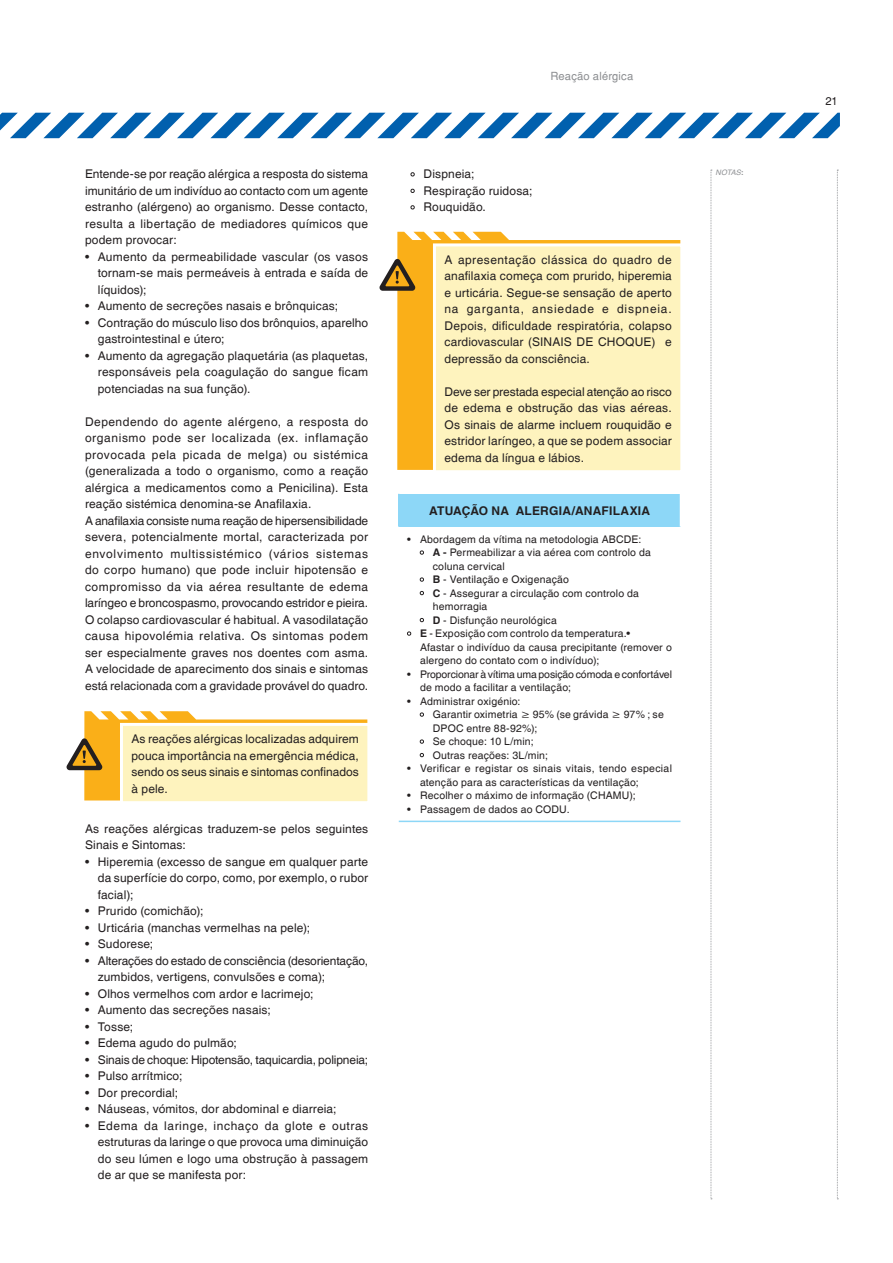
<style>
.page{position:relative;width:893px;height:1263px;background:#fff}
.page>*{position:absolute;margin:0;border:0;box-sizing:border-box;transform-origin:0 0}
.t1{font:12px/16.5px "Helvetica";letter-spacing:.015em;color:#231f20;text-align:justify}
.t2{font:12px/16.5px "Helvetica";letter-spacing:-.005em;color:#231f20}
.t3{font:12px "Helvetica";letter-spacing:-.01em;color:#231f20}
.t4{font:700 12px "Helvetica";letter-spacing:.015em;color:#231f20}
.t5{font:11.1px "Helvetica";letter-spacing:.015em;color:#8d8f92}
.t6{font:11.1px "Helvetica";color:#231f20}
.t7{font:10.5px/13.5px "Helvetica";letter-spacing:.015em;color:#231f20}
.t8{font:10.5px/13.5px "Helvetica";letter-spacing:-.01em;color:#231f20}
.t9{font:italic 7.5px "Helvetica";letter-spacing:-.01em;color:#8d8f92}
.s1{font-weight:700}
.s2{font-weight:700;font-style:normal}
</style>
<div class="page">
<svg style="left:711px;top:170px;width:1px;height:1029px"></svg>
<svg style="left:837px;top:170px;width:1px;height:1029px"></svg>
<svg style="left:0;top:113px;width:840px;height:25px"></svg>
<svg style="left:410px;top:172px;width:5px;height:5px"></svg>
<svg style="left:410px;top:188px;width:5px;height:5px"></svg>
<svg style="left:410px;top:205px;width:5px;height:5px"></svg>
<div style="left:399px;top:494px;width:281px;height:33px;background:#8dd7f7"></div>
<hr style="left:399px;top:821px;width:281px;height:1px;background:#8dd7f7">
<hr style="left:398px;top:494px;width:1px;height:33px;background:#8dd7f7">
<svg style="left:419px;top:550px;width:5px;height:5px"></svg>
<svg style="left:419px;top:577px;width:5px;height:5px"></svg>
<svg style="left:419px;top:591px;width:5px;height:5px"></svg>
<svg style="left:419px;top:618px;width:5px;height:5px"></svg>
<svg style="left:407px;top:631px;width:5px;height:5px"></svg>
<svg style="left:419px;top:712px;width:5px;height:5px"></svg>
<svg style="left:419px;top:739px;width:5px;height:5px"></svg>
<svg style="left:419px;top:753px;width:5px;height:5px"></svg>
<svg style="left:67px;top:711px;width:301px;height:91px"></svg>
<svg style="left:397px;top:232px;width:283px;height:238px;fill:#faaf18"></svg>
<div style="left:431px;top:242px;width:250px;height:229px;background:#fef3be"></div>
<svg style="left:379px;top:259px;width:36px;height:32px"></svg>
<p class="t1" style="left:85px;top:166px;width:285px">Entende-se por reação alérgica a resposta do sistema imunitário de um indivíduo ao contacto com um agente estranho (alérgeno) ao organismo. Desse contacto, resulta a libertação de mediadores químicos que podem provocar:</p>
<p class="t1" style="left:98px;top:249px;width:272px;text-indent:-13px">• Aumento da permeabilidade vascular (os vasos tornam-se mais permeáveis à entrada e saída de líquidos);</p>
<p class="t1" style="left:85px;top:298px;width:255px">• Aumento de secreções nasais e brônquicas;</p>
<p class="t1" style="left:98px;top:315px;width:272px;text-indent:-13px">• Contração do músculo liso dos brônquios, aparelho gastrointestinal e útero;</p>
<p class="t1" style="left:98px;top:348px;width:272px;text-indent:-13px">• Aumento da agregação plaquetária (as plaquetas, responsáveis pela coagulação do sangue ficam potenciadas na sua função).</p>
<p class="t1" style="left:85px;top:414px;width:285px;text-align:left">Dependendo do agente alérgeno, a resposta do organismo pode ser localizada (ex. inflamação provocada pela picada de melga) ou sistémica (generalizada a todo o organismo, como a reação alérgica a medicamentos como a Penicilina). Esta reação sistémica denomina-se Anafilaxia.<br>A anafilaxia consiste numa reação de hipersensibilidade severa, potencialmente mortal, caracterizada por envolvimento multissistémico (vários sistemas do corpo humano) que pode incluir hipotensão e compromisso da via aérea resultante de edema laríngeo e broncospasmo, provocando estridor e pieira.<br>O colapso cardiovascular é habitual. A vasodilatação causa hipovolémia relativa. Os sintomas podem ser especialmente graves nos doentes com asma.<br>A velocidade de aparecimento dos sinais e sintomas está relacionada com a gravidade provável do quadro.</p>
<p class="t1" style="left:131px;top:731px;width:229px">As reações alérgicas localizadas adquirem pouca importância na emergência médica, sendo os seus sinais e sintomas confinados à pele.</p>
<p class="t1" style="left:85px;top:821px;width:285px">As reações alérgicas traduzem-se pelos seguintes<br>Sinais e Sintomas:</p>
<p class="t1" style="left:98px;top:854px;width:272px;text-indent:-13px">• Hiperemia (excesso de sangue em qualquer parte da superfície do corpo, como, por exemplo, o rubor facial);</p>
<p class="t1" style="left:85px;top:903px;width:120px">• Prurido (comichão);</p>
<p class="t1" style="left:85px;top:920px;width:227px">• Urticária (manchas vermelhas na pele);</p>
<p class="t1" style="left:85px;top:936px;width:70px">• Sudorese;</p>
<p class="t2" style="left:98px;top:953px;width:272px;text-indent:-13px">• Alterações do estado de consciência (desorientação, zumbidos, vertigens, convulsões e coma);</p>
<p class="t1" style="left:85px;top:986px;width:230px">• Olhos vermelhos com ardor e lacrimejo;</p>
<p class="t1" style="left:85px;top:1002px;width:187px">• Aumento das secreções nasais;</p>
<p class="t1" style="left:85px;top:1019px;width:50px">• Tosse;</p>
<p class="t1" style="left:85px;top:1035px;width:153px">• Edema agudo do pulmão;</p>
<p class="t3" style="left:85px;top:1052px;width:285px">• Sinais de choque: Hipotensão, taquicardia, polipneia;</p>
<p class="t1" style="left:85px;top:1068px;width:99px">• Pulso arrítmico;</p>
<p class="t1" style="left:85px;top:1085px;width:95px">• Dor precordial;</p>
<p class="t1" style="left:85px;top:1101px;width:253px">• Náuseas, vómitos, dor abdominal e diarreia;</p>
<p class="t1" style="left:98px;top:1118px;width:272px;text-indent:-13px">• Edema da laringe, inchaço da glote e outras estruturas da laringe o que provoca uma diminuição do seu lúmen e logo uma obstrução à passagem de ar que se manifesta por:</p>
<p class="t5" style="left:550px;top:69px;width:85px">Reação alérgica</p>
<p class="t1" style="left:423px;top:166px;width:110px;text-align:left">Dispneia;<br>Respiração ruidosa;<br>Rouquidão.</p>
<p class="t1" style="left:444px;top:252px;width:229px">A apresentação clássica do quadro de anafilaxia começa com prurido, hiperemia e urticária. Segue-se sensação de aperto na garganta, ansiedade e dispneia.<br>Depois, dificuldade respiratória, colapso cardiovascular (SINAIS DE CHOQUE) e depressão da consciência.</p>
<p class="t1" style="left:444px;top:384px;width:229px">Deve ser prestada especial atenção ao risco de edema e obstrução das vias aéreas.<br>Os sinais de alarme incluem rouquidão e estridor laríngeo, a que se podem associar edema da língua e lábios.</p>
<p class="t4" style="left:429px;top:503px;width:34px">ATUAÇÃO</p>
<p class="t4" style="left:492px;top:503px;width:10px">NA</p>
<p class="t4" style="left:516px;top:503px;width:18px">ALERGIA</p>
<p class="t4" style="left:572px;top:503px;width:21px">/ANAFILA</p>
<p class="t4" style="left:630px;top:503px;width:15px">XIA</p>
<p class="t7" style="left:407px;top:533px;width:236px">• Abordagem da vítima na metodologia ABCDE:</p>
<p class="t7" style="left:433px;top:546px;width:220px"><span class="s1">A -</span> Permeabilizar a via aérea com controlo da</p>
<p class="t7" style="left:433px;top:560px;width:74px">coluna cervical</p>
<p class="t7" style="left:433px;top:573px;width:138px"><span class="s1">B</span> - Ventilação e Oxigenação</p>
<p class="t7" style="left:433px;top:587px;width:208px"><span class="s1">C</span> - Assegurar a circulação com controlo da</p>
<p class="t7" style="left:433px;top:600px;width:56px">hemorragia</p>
<p class="t7" style="left:433px;top:614px;width:126px"><span class="s1">D</span> - Disfunção neurológica</p>
<p class="t7" style="left:420px;top:627px;width:212px"><span class="s1">E</span> - Exposição com controlo da temperatura.•</p>
<p class="t7" style="left:420px;top:641px;width:253px">Afastar o indivíduo da causa precipitante (remover o</p>
<p class="t7" style="left:420px;top:654px;width:181px">alergeno do contato com o indivíduo);</p>
<p class="t8" style="left:420px;top:668px;width:253px;text-indent:-13px">• Proporcionar à vítima uma posição cómoda e confortável de modo a facilitar a ventilação;</p>
<p class="t7" style="left:433px;top:695px;width:233px;text-indent:-26px">• Administrar oxigénio:<br>Garantir oximetria ≥ 95% (se grávida ≥ 97% ; se<br>DPOC entre 88-92%);<br>Se choque: 10 L/min;<br>Outras reações: 3L/min;</p>
<p class="t7" style="left:420px;top:762px;width:253px;text-indent:-13px">• Verificar e registar os sinais vitais, tendo especial atenção para as características da ventilação;</p>
<p class="t7" style="left:407px;top:789px;width:230px">• Recolher o máximo de informação (CHAMU);</p>
<p class="t7" style="left:407px;top:803px;width:164px">• Passagem de dados ao CODU.</p>
<p class="t9" style="left:715px;top:168px;width:30px">NOTAS<span class="s2">:</span></p>
<p class="t6" style="left:825px;top:94px;width:14px">21</p>
</div>
